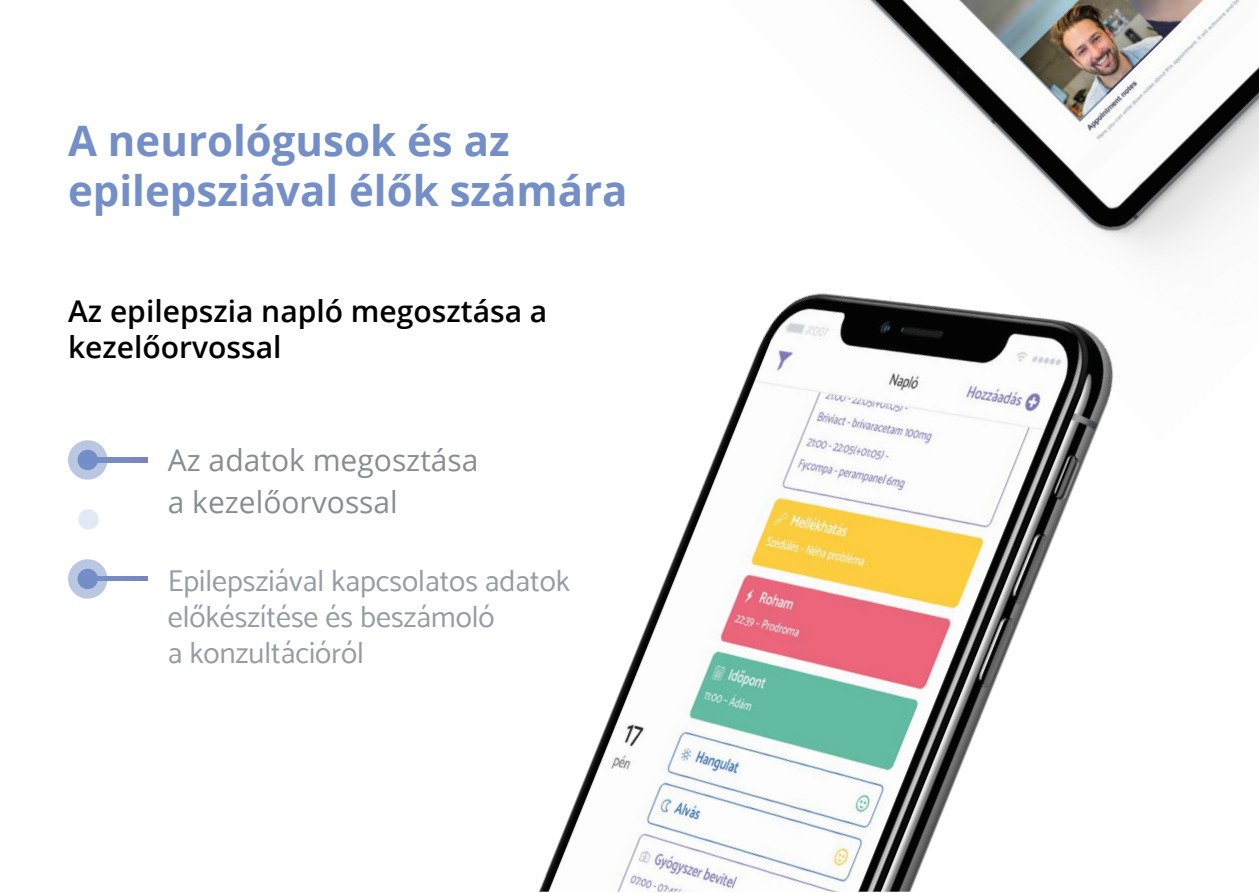
<style>
.page{position:relative;width:1259px;height:893px;background:#fff}
.page>*{position:absolute;margin:0;border:0;box-sizing:border-box;transform-origin:0 0}
.t1{font:700 42px/50.4px "Open Sans";color:#748fc7}
.t2{font:30px/36px "Catamaran";color:#979da4}
.t3{font:600 30px/36px "Open Sans";color:#000}
.t4{font:30px/42px "Open Sans";color:#888d94}
</style>
<div class="page">
<img style="left:867px;top:0;width:374px;height:24px">
<img style="left:111px;top:24px;width:1148px;height:868px">
<div style="left:78px;top:509px;width:21px;height:21px;background:#e3e9f4;border-radius:50%"></div>
<svg style="left:68px;top:559px;width:39px;height:40px"></svg>
<div style="left:78px;top:569px;width:20px;height:20px;background:#748fc7;border-radius:50%"></div>
<div style="left:90px;top:576px;width:57px;height:5px;background:#778bc4"></div>
<svg style="left:68px;top:440px;width:39px;height:40px"></svg>
<div style="left:78px;top:450px;width:20px;height:20px;background:#748fc7;border-radius:50%"></div>
<hr style="left:90px;top:458px;width:57px;height:4px;background:#778bc4">
<h1 class="t1" style="left:68px;top:114px;width:561px">A neurológusok és az epilepsziával élők számára</h1>
<p class="t3" style="left:68px;top:292px;width:481px">Az epilepszia napló megosztása a kezelőorvossal</p>
<p class="t4" style="left:168px;top:438px;width:312px">Az adatok megosztása a kezelőorvossal</p>
<p class="t2" style="left:168px;top:562px;width:404px">Epilepsziával kapcsolatos adatok előkészítése és beszámoló<br>a konzultációról</p>
</div>
